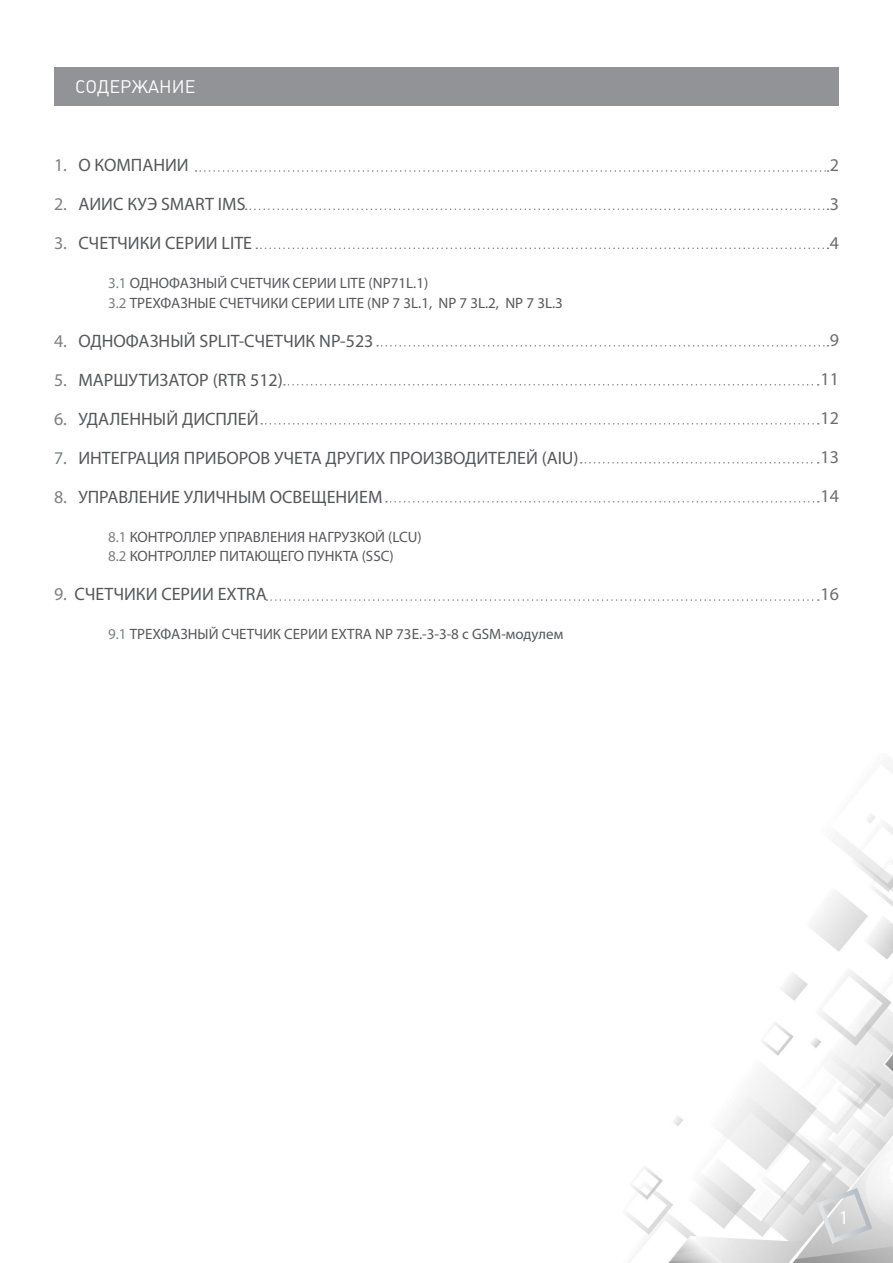
<style>
.page{position:relative;width:893px;height:1263px;background:#fff}
.page>*{position:absolute;margin:0;border:0;box-sizing:border-box;transform-origin:0 0}
.t1{font:19.5px "Myriad Pro";color:#fff}
.t2{font:18px "Myriad Pro";color:#57585b}
.t3{font:18px/39px "Myriad Pro";color:#6b6d70;text-align:justify}
.t4{font:18px "Plumb C";color:#fff}
.t5{font:15px/19.5px "Myriad Pro";color:#57585b}
.s1{color:#7e8084}
</style>
<div class="page">
<img style="left:626px;top:762px;width:267px;height:501px">
<svg style="left:817px;top:1188px;width:55px;height:56px;background:#d2d3d4"></svg>
<div style="left:54px;top:68px;width:785px;height:38px;background:#919397"></div>
<svg style="left:196px;top:170px;width:632px;height:2px"></svg>
<svg style="left:246px;top:209px;width:582px;height:1px"></svg>
<svg style="left:256px;top:248px;width:572px;height:1px"></svg>
<svg style="left:377px;top:345px;width:451px;height:2px"></svg>
<svg style="left:284px;top:384px;width:535px;height:2px"></svg>
<svg style="left:261px;top:423px;width:558px;height:2px"></svg>
<svg style="left:581px;top:462px;width:238px;height:2px"></svg>
<svg style="left:386px;top:501px;width:433px;height:2px"></svg>
<svg style="left:266px;top:599px;width:553px;height:2px"></svg>
<p class="t4" style="left:75px;top:76px;width:122px">СОДЕРЖАНИЕ</p>
<p class="t2" style="left:54px;top:154px;width:136px"><span class="s1">1.</span> О КОМПАНИИ</p>
<p class="t2" style="left:54px;top:193px;width:193px"><span class="s1">2.</span> АИИС КУЭ SMART IMS</p>
<p class="t2" style="left:54px;top:232px;width:200px"><span class="s1">3.</span> СЧЕТЧИКИ СЕРИИ LITE</p>
<p class="t5" style="left:108px;top:273px;width:456px"><span class="s1">3.1</span> ОДНОФАЗНЫЙ СЧЕТЧИК СЕРИИ LITE (NP71L.1)<br><span class="s1">3.2</span> ТРЕХФАЗНЫЕ СЧЕТЧИКИ СЕРИИ LITE (NP 7 3L.1, NP 7 3L.2, NP 7 3L.3</p>
<p class="t2" style="left:54px;top:329px;width:321px"><span class="s1">4.</span> ОДНОФАЗНЫЙ SPLIT-СЧЕТЧИК NP-523</p>
<p class="t2" style="left:54px;top:368px;width:230px"><span class="s1">5.</span> МАРШУТИЗАТОР (RTR 512)</p>
<p class="t2" style="left:54px;top:407px;width:206px"><span class="s1">6.</span> УДАЛЕННЫЙ ДИСПЛЕЙ</p>
<p class="t2" style="left:54px;top:446px;width:526px"><span class="s1">7.</span> ИНТЕГРАЦИЯ ПРИБОРОВ УЧЕТА ДРУГИХ ПРОИЗВОДИТЕЛЕЙ (AIU)</p>
<p class="t2" style="left:54px;top:485px;width:330px"><span class="s1">8.</span> УПРАВЛЕНИЕ УЛИЧНЫМ ОСВЕЩЕНИЕМ</p>
<p class="t5" style="left:108px;top:526px;width:315px"><span class="s1">8.1</span> КОНТРОЛЛЕР УПРАВЛЕНИЯ НАГРУЗКОЙ (LCU)<br><span class="s1">8.2</span> КОНТРОЛЛЕР ПИТАЮЩЕГО ПУНКТА (SSС)</p>
<p class="t2" style="left:54px;top:583px;width:214px"><span class="s1">9.</span> СЧЕТЧИКИ СЕРИИ EXTRA</p>
<p class="t5" style="left:108px;top:624px;width:457px"><span class="s1">9.1</span> ТРЕХФАЗНЫЙ СЧЕТЧИК СЕРИИ EXTRA NP 73E.-3-3-8 с GSM-модулем</p>
<p class="t3" style="left:830px;top:145px;width:11px">2<br>3<br>4</p>
<p class="t3" style="left:820px;top:321px;width:20px;text-align:center">9<br>11<br>12<br>13<br>14</p>
<p class="t3" style="left:820px;top:574px;width:20px">16</p>
<p class="t1" style="left:839px;top:1205px;width:12px">1</p>
</div>
